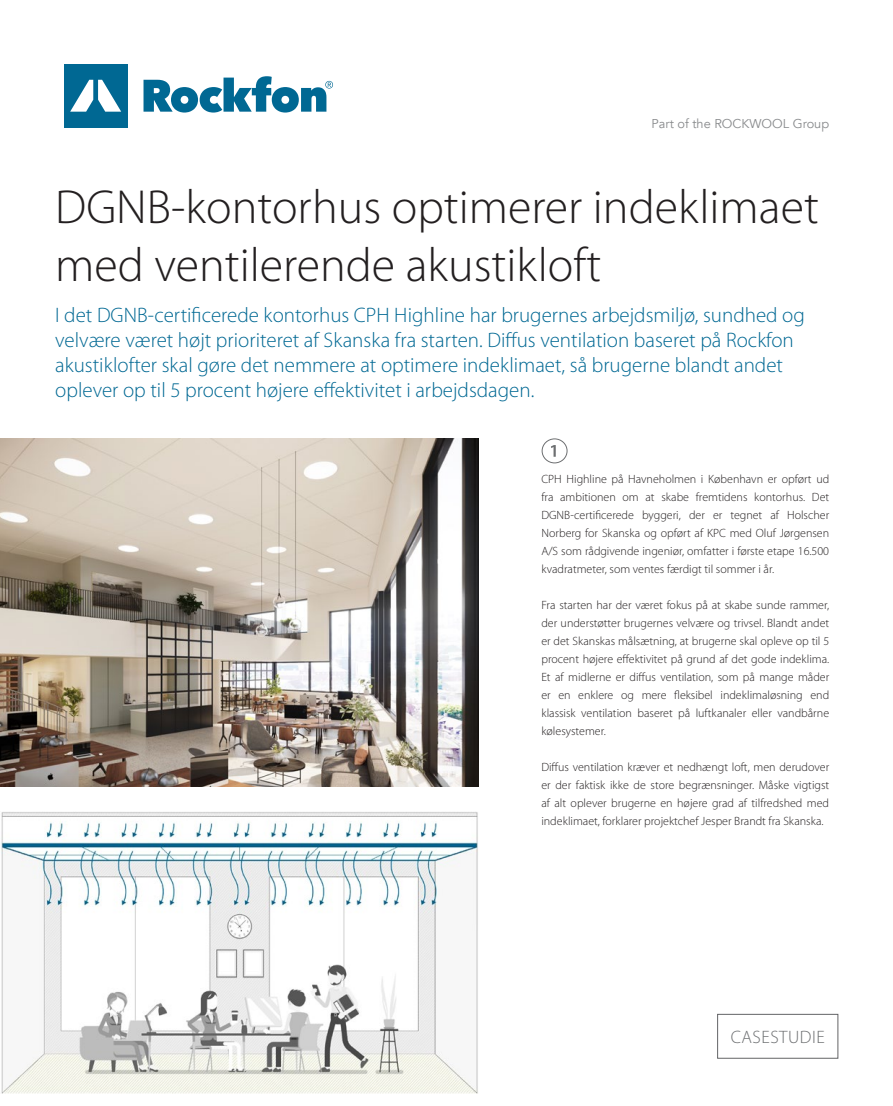
<style>
.page{position:relative;width:893px;height:1106px;background:#fff}
.page>*{position:absolute;margin:0;border:0;box-sizing:border-box;transform-origin:0 0}
.t1{font:300 48px/57.6px "Myriad Pro";color:#231f20}
.t2{font:300 21px/25.2px "Myriad Pro";color:#006893}
.t3{font:300 18px "Myriad Pro";letter-spacing:.03em;color:#6d6f71}
.t4{font:12.75px "Avenir";color:#888a8c}
.t5{font:300 12px/18px "Myriad Pro";color:#231f20;text-align:justify}
</style>
<div class="page">
<img style="left:0;top:439px;width:478px;height:348px">
<img style="left:1px;top:812px;width:477px;height:281px">
<div style="left:542px;top:439px;width:25px;height:24px;border:1px solid #6d6f71;border-radius:50%"></div>
<svg style="left:551px;top:445px;width:5px;height:12px"></svg>
<svg style="left:144px;top:76px;width:189px;height:37px"></svg>
<div style="left:64px;top:64px;width:64px;height:64px;background:#006893"></div>
<svg style="left:70px;top:80px;width:51px;height:32px"></svg>
<svg style="left:717px;top:1014px;width:121px;height:44px"></svg>
<p class="t4" style="left:651px;top:116px;width:179px">Part of the ROCKWOOL Group</p>
<h1 class="t1" style="left:55px;top:178px;width:765px">DGNB-kontorhus optimerer indeklimaet med ventilerende akustikloft</h1>
<p class="t2" style="left:55px;top:302px;width:751px">I det DGNB-certificerede kontorhus CPH Highline har brugernes arbejdsmiljø, sundhed og velvære været højt prioriteret af Skanska fra starten. Diffus ventilation baseret på Rockfon akustiklofter skal gøre det nemmere at optimere indeklimaet, så brugerne blandt andet oplever op til 5 procent højere effektivitet i arbejdsdagen.</p>
<p class="t5" style="left:541px;top:470px;width:289px">CPH Highline på Havneholmen i København er opført ud fra ambitionen om at skabe fremtidens kontorhus. Det DGNB-certificerede byggeri, der er tegnet af Holscher Norberg for Skanska og opført af KPC med Oluf Jørgensen A/S som rådgivende ingeniør, omfatter i første etape 16.500 kvadratmeter, som ventes færdigt til sommer i år.</p>
<p class="t5" style="left:541px;top:596px;width:289px">Fra starten har der været fokus på at skabe sunde rammer, der understøtter brugernes velvære og trivsel. Blandt andet er det Skanskas målsætning, at brugerne skal opleve op til 5 procent højere effektivitet på grund af det gode indeklima.<br>Et af midlerne er diffus ventilation, som på mange måder er en enklere og mere fleksibel indeklimaløsning end klassisk ventilation baseret på luftkanaler eller vandbårne kølesystemer.</p>
<p class="t5" style="left:541px;top:758px;width:289px">Diffus ventilation kræver et nedhængt loft, men derudover er der faktisk ikke de store begrænsninger. Måske vigtigst af alt oplever brugerne en højere grad af tilfredshed med indeklimaet, forklarer projektchef Jesper Brandt fra Skanska.</p>
<h3 class="t3" style="left:731px;top:1026px;width:96px">CASESTUDIE</h3>
</div>
